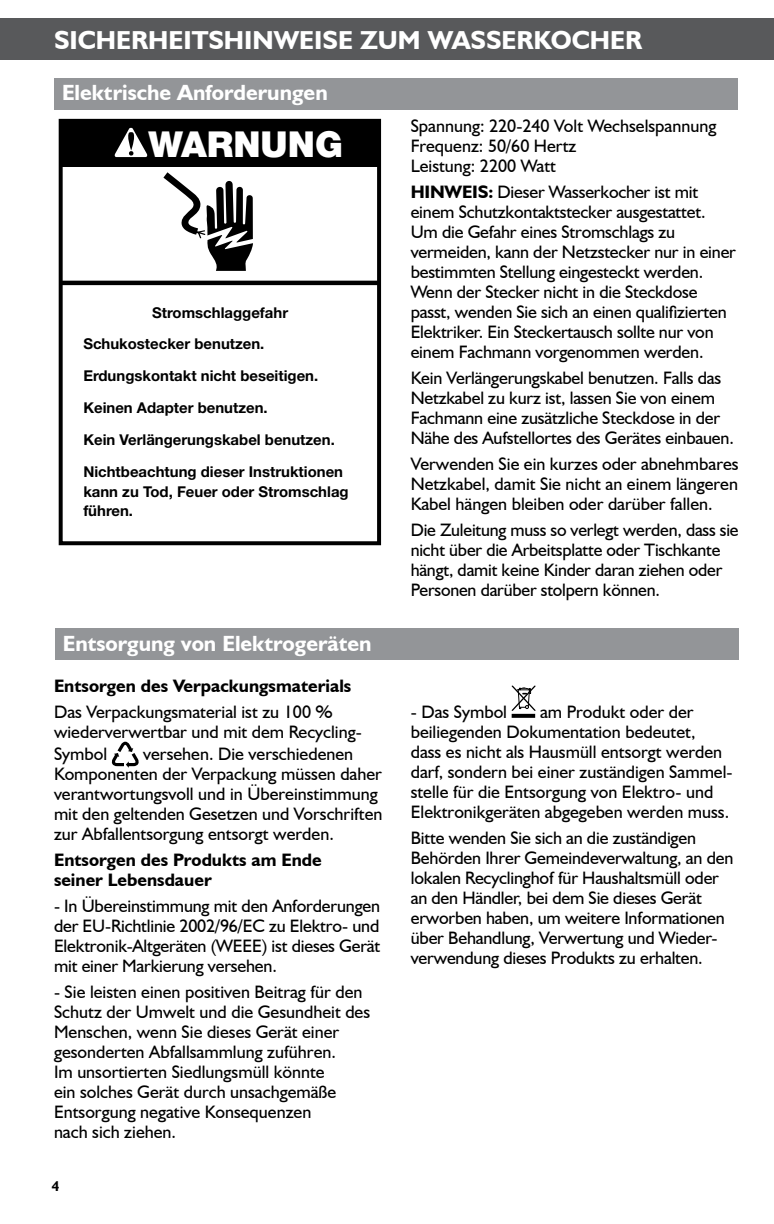
<style>
.page{position:relative;width:774px;height:1224px;background:#fff}
.page>*{position:absolute;margin:0;border:0;box-sizing:border-box;transform-origin:0 0}
.t1{font:900 35.8px "Helvetica Neue LT Std";color:#fff}
.t2{font:700 26px "Humanist 521 BT";color:#fff}
.t3{font:700 22px "Humanist 521 BT";color:#fff}
.t4{font:18px/20px "Humanist 521 BT";letter-spacing:-.01em;color:#000}
.t5{font:700 18px/20px "Humanist 521 BT";color:#000}
.t6{font:700 15px/31.8px "Helvetica Neue LT Std";color:#000}
.t7{font:700 14px "Humanist 521 BT";color:#000}
.s1{font-weight:700}
</style>
<div class="page">
<div style="left:0;top:18px;width:774px;height:42px;background:#58595b"></div>
<div style="left:54px;top:78px;width:684px;height:32px;background:#939598"></div>
<div style="left:59px;top:119px;width:322px;height:426px;border:4px solid #000"></div>
<div style="left:61px;top:121px;width:318px;height:46px;background:#000"></div>
<svg style="left:114px;top:128px;width:34px;height:29px"></svg>
<hr style="left:59px;top:281px;width:321px;height:4px;background:#000">
<svg style="left:163px;top:172px;width:90px;height:99px"></svg>
<div style="left:55px;top:628px;width:684px;height:32px;background:#939598"></div>
<svg style="left:112px;top:742px;width:27px;height:26px"></svg>
<svg style="left:512px;top:686px;width:24px;height:25px"></svg>
<svg style="left:512px;top:714px;width:23px;height:4px"></svg>
<h2 class="t2" style="left:54px;top:24px;width:590px">Sicherheitshinweise zum Wasserkocher</h2>
<p class="t3" style="left:62px;top:79px;width:267px">Elektrische Anforderungen</p>
<p class="t4" style="left:411px;top:115px;width:307px">Spannung: 220-240 Volt Wechselspannung<br>Frequenz: 50/60 Hertz<br>Leistung: 2200 Watt</p>
<p class="t5" style="left:411px;top:181px;width:12px">HIN</p>
<h1 class="t1" style="left:149px;top:123px;width:196px">WARNUNG</h1>
<p class="t4" style="left:411px;top:181px;width:327px;text-indent:34px"><span class="s1">WEIS:</span> Dieser Wasserkocher ist mit einem Schutzkontaktstecker ausgestattet.<br>Um die Gefahr eines Stromschlags zu vermeiden, kann der Netzstecker nur in einer bestimmten Stellung eingesteckt werden.<br>Wenn der Stecker nicht in die Steckdose passt, wenden Sie sich an einen qualifizierten Elektriker. Ein Steckertausch sollte nur von einem Fachmann vorgenommen werden.</p>
<p class="t4" style="left:411px;top:367px;width:325px">Kein Verlängerungskabel benutzen. Falls das Netzkabel zu kurz ist, lassen Sie von einem Fachmann eine zusätzliche Steckdose in der Nähe des Aufstellortes des Gerätes einbauen.</p>
<p class="t4" style="left:411px;top:453px;width:330px;text-align:justify">Verwenden Sie ein kurzes oder abnehmbares Netzkabel, damit Sie nicht an einem längeren Kabel hängen bleiben oder darüber fallen.</p>
<p class="t4" style="left:411px;top:519px;width:330px">Die Zuleitung muss so verlegt werden, dass sie nicht über die Arbeitsplatte oder Tischkante hängt, damit keine Kinder daran ziehen oder Personen darüber stolpern können.</p>
<p class="t6" style="left:83px;top:296px;width:261px;text-indent:69px">Stromschlaggefahr<br>Schukostecker benutzen.<br>Erdungskontakt nicht beseitigen.<br>Keinen Adapter benutzen.<br>Kein Verlängerungskabel benutzen.<br>Nichtbeachtung dieser Instruktionen</p>
<p class="t6" style="left:83px;top:481px;width:267px;line-height:19.8px">kann zu Tod, Feuer oder Stromschlag führen.</p>
<p class="t3" style="left:63px;top:630px;width:310px">Entsorgung von Elektrogeräten</p>
<p class="t5" style="left:54px;top:675px;width:299px">Entsorgen des Verpackungsmaterials</p>
<p class="t4" style="left:54px;top:701px;width:309px">Das Verpackungsmaterial ist zu 100 % wiederverwertbar und mit dem Recycling-</p>
<p class="t4" style="left:54px;top:743px;width:55px">Symbol</p>
<p class="t4" style="left:54px;top:743px;width:330px;text-indent:89px">versehen. Die verschiedenen Komponenten der Verpackung müssen daher verantwortungsvoll und in Übereinstimmung mit den geltenden Gesetzen und Vorschriften zur Abfallentsorgung entsorgt werden.</p>
<p class="t5" style="left:54px;top:849px;width:269px">Entsorgen des Produkts am Ende seiner Lebensdauer</p>
<p class="t4" style="left:54px;top:895px;width:328px;text-align:justify">- In Übereinstimmung mit den Anforderungen der EU-Richtlinie 2002/96/EC zu Elektro- und Elektronik-Altgeräten (WEEE) ist dieses Gerät mit einer Markierung versehen.</p>
<p class="t4" style="left:54px;top:981px;width:318px">- Sie leisten einen positiven Beitrag für den Schutz der Umwelt und die Gesundheit des Menschen, wenn Sie dieses Gerät einer gesonderten Abfallsammlung zuführen.<br>Im unsortierten Siedlungsmüll könnte<br>ein solches Gerät durch unsachgemäße Entsorgung negative Konsequenzen<br>nach sich ziehen.</p>
<p class="t7" style="left:52px;top:1178px;width:9px">4</p>
<p class="t4" style="left:411px;top:701px;width:98px">- Das Symbol</p>
<p class="t4" style="left:411px;top:701px;width:322px;text-indent:129px">am Produkt oder der beiliegenden Dokumentation bedeutet,<br>dass es nicht als Hausmüll entsorgt werden darf, sondern bei einer zuständigen Sammel&shy;stelle für die Entsorgung von Elektro- und Elektronikgeräten abgegeben werden muss.</p>
<p class="t4" style="left:411px;top:827px;width:324px">Bitte wenden Sie sich an die zuständigen Behörden Ihrer Gemeindeverwaltung, an den lokalen Recyclinghof für Haushaltsmüll oder an den Händler, bei dem Sie dieses Gerät erworben haben, um weitere Informationen über Behandlung, Verwertung und Wieder&shy;verwendung dieses Produkts zu erhalten.</p>
</div>
